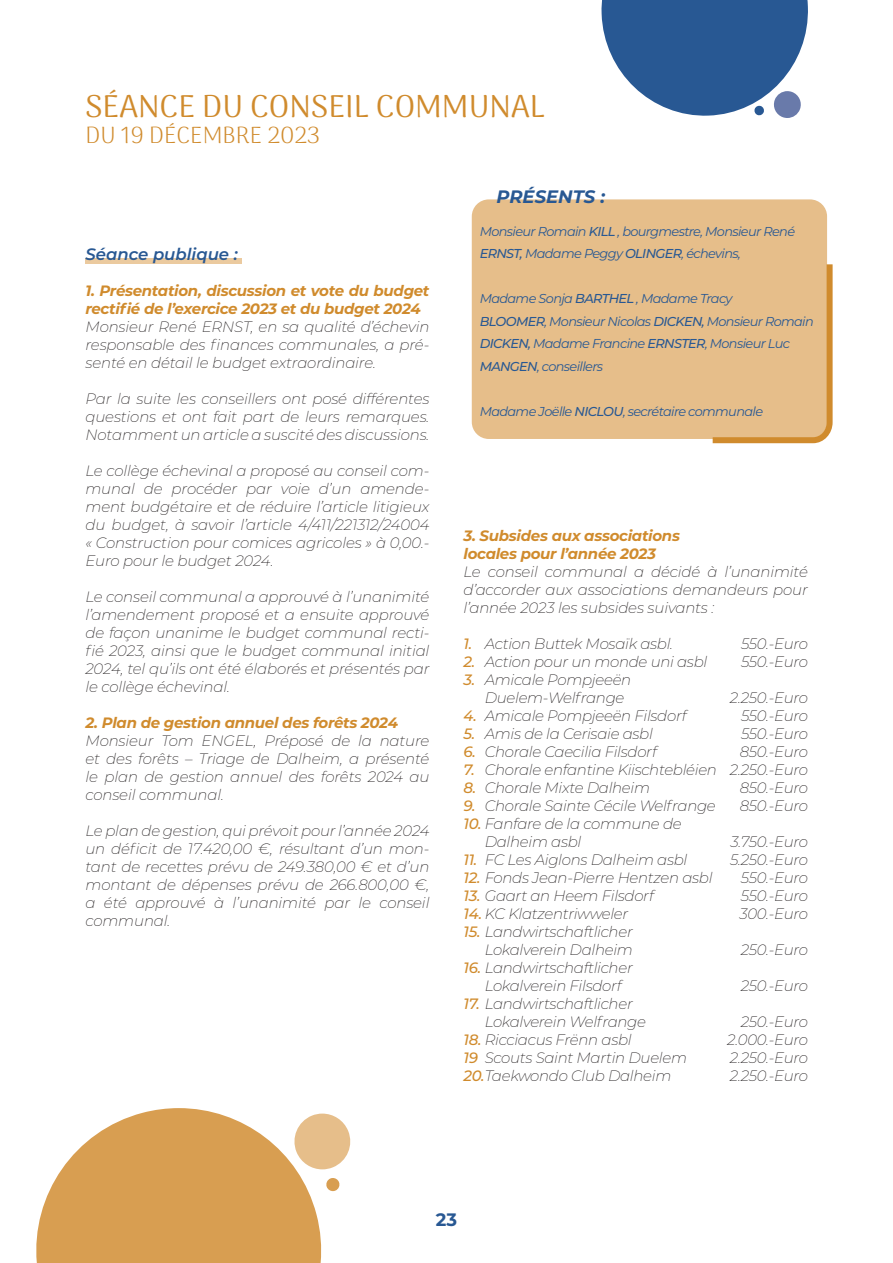
<style>
.page{position:relative;width:893px;height:1263px;background:#fff}
.page>*{position:absolute;margin:0;border:0;box-sizing:border-box;transform-origin:0 0}
.t1{font:31.5px "Arima Koshi";color:#d08b2d}
.t2{font:300 23.4px "Arima Koshi";color:#d08b2d}
.t3{font:italic 700 18px "Montserrat";color:#285893}
.t4{font:700 18px "Montserrat";color:#285893}
.t5{font:italic 600 16.5px "Montserrat";color:#285893}
.t6{font:italic 200 15px/18px "Montserrat";letter-spacing:-.02em;color:#231f20;text-align:justify}
.t7{font:italic 700 15px/18px "Montserrat";letter-spacing:-.02em;color:#d08b2d}
.t8{font:italic 12.9px/22.5px "Montserrat";letter-spacing:-.05em;color:#285893}
.s1{font-weight:500}
.s2{font-weight:500;color:#d08b2d}
</style>
<div class="page">
<div style="left:472px;top:199px;width:355px;height:240px;background:#e6be8a;border-radius:17px"></div>
<svg style="left:712px;top:264px;width:121px;height:180px"></svg>
<svg style="left:601px;top:0;width:207px;height:118px"></svg>
<div style="left:85px;top:259px;width:157px;height:5px;background:#ebca9f"></div>
<svg style="left:36px;top:1108px;width:315px;height:155px"></svg>
<h1 class="t1" style="left:85px;top:88px;width:461px">SÉANCE DU CONSEIL COMMUNAL</h1>
<h2 class="t2" style="left:85px;top:121px;width:236px">DU 19 DÉCEMBRE 2023</h2>
<p class="t5" style="left:85px;top:242px;width:154px">Séance publique :</p>
<p class="t7" style="left:85px;top:280px;width:345px">1. Présentation, discussion et vote du budget rectifié de l’exercice 2023 et du budget 2024</p>
<p class="t6" style="left:85px;top:317px;width:345px">Monsieur René ERNST, en sa qualité d’échevin responsable des finances communales, a pré&shy;senté en détail le budget extraordinaire.</p>
<p class="t6" style="left:85px;top:389px;width:345px">Par la suite les conseillers ont posé différentes questions et ont fait part de leurs remarques.<br>Notamment un article a suscité des discussions.</p>
<p class="t6" style="left:85px;top:461px;width:345px">Le collège échevinal a proposé au conseil com&shy;munal de procéder par voie d’un amende&shy;ment budgétaire et de réduire l’article litigieux du budget, à savoir l’article 4/411/221312/24004 « Construction pour comices agricoles » à 0,00.- Euro pour le budget 2024.</p>
<p class="t6" style="left:85px;top:587px;width:345px">Le conseil communal a approuvé à l’unanimité l’amendement proposé et a ensuite approuvé de façon unanime le budget communal recti&shy;fié 2023, ainsi que le budget communal initial 2024, tel qu’ils ont été élaborés et présentés par le collège échevinal.</p>
<p class="t7" style="left:85px;top:712px;width:314px">2. Plan de gestion annuel des forêts 2024</p>
<p class="t6" style="left:85px;top:731px;width:345px">Monsieur Tom ENGEL, Préposé de la nature et des forêts – Triage de Dalheim, a présenté le plan de gestion annuel des forêts 2024 au conseil communal.</p>
<p class="t6" style="left:85px;top:821px;width:346px">Le plan de gestion, qui prévoit pour l’année 2024 un déficit de 17.420,00 €, résultant d’un mon&shy;tant de recettes prévu de 249.380,00 € et d’un montant de dépenses prévu de 266.800,00 €, a été approuvé à l’unanimité par le conseil communal.</p>
<p class="t3" style="left:496px;top:183px;width:110px">PRÉSENTS :</p>
<p class="t8" style="left:480px;top:219px;width:317px">Monsieur Romain <span class="s1">KILL</span> , bourgmestre, Monsieur René<br><span class="s1">ERNST,</span> Madame Peggy <span class="s1">OLINGER</span>, échevins,</p>
<p class="t8" style="left:480px;top:287px;width:336px">Madame Sonja <span class="s1">BARTHEL</span> , Madame Tracy<br><span class="s1">BLOOMER</span>, Monsieur Nicolas <span class="s1">DICKEN,</span> Monsieur Romain <span class="s1">DICKEN,</span> Madame Francine <span class="s1">ERNSTER</span>, Monsieur Luc <span class="s1">MANGEN</span>, conseillers</p>
<p class="t8" style="left:480px;top:399px;width:285px">Madame Joëlle <span class="s1">NICLOU</span>, secrétaire communale</p>
<p class="t7" style="left:463px;top:526px;width:218px">3. Subsides aux associations locales pour l’année 2023</p>
<p class="t6" style="left:463px;top:562px;width:346px">Le conseil communal a décidé à l’unanimité d’accorder aux associations demandeurs pour l’année 2023 les subsides suivants :</p>
<p class="t6" style="left:463px;top:634px;width:211px"><span class="s2">1.</span> Action Buttek Mosaïk asbl.</p>
<p class="t6" style="left:741px;top:634px;width:68px">550.-Euro</p>
<p class="t6" style="left:463px;top:652px;width:245px"><span class="s2">2.</span> Action pour un monde uni asbl</p>
<p class="t6" style="left:741px;top:652px;width:68px">550.-Euro</p>
<p class="t6" style="left:485px;top:670px;width:148px;text-indent:-21px"><span class="s2">3.</span> Amicale Pompjeeën<br>Duelem-Welfrange</p>
<p class="t6" style="left:730px;top:688px;width:80px">2.250.-Euro</p>
<p class="t6" style="left:463px;top:706px;width:225px"><span class="s2">4.</span> Amicale Pompjeeën Filsdorf</p>
<p class="t6" style="left:741px;top:706px;width:68px">550.-Euro</p>
<p class="t6" style="left:463px;top:724px;width:191px"><span class="s2">5.</span> Amis de la Cerisaie asbl</p>
<p class="t6" style="left:741px;top:724px;width:68px">550.-Euro</p>
<p class="t6" style="left:463px;top:742px;width:195px"><span class="s2">6.</span> Chorale Caecilia Filsdorf</p>
<p class="t6" style="left:740px;top:742px;width:70px">850.-Euro</p>
<p class="t6" style="left:463px;top:760px;width:346px"><span class="s2">7.</span> Chorale enfantine Kiischtebléien 2.250.-Euro</p>
<p class="t6" style="left:463px;top:778px;width:188px"><span class="s2">8.</span> Chorale Mixte Dalheim</p>
<p class="t6" style="left:740px;top:778px;width:70px">850.-Euro</p>
<p class="t6" style="left:463px;top:796px;width:254px"><span class="s2">9.</span> Chorale Sainte Cécile Welfrange</p>
<p class="t6" style="left:740px;top:796px;width:70px">850.-Euro</p>
<p class="t6" style="left:485px;top:814px;width:198px;text-indent:-21px"><span class="s2">10.</span> Fanfare de la commune de<br>Dalheim asbl</p>
<p class="t6" style="left:730px;top:832px;width:79px">3.750.-Euro</p>
<p class="t6" style="left:463px;top:850px;width:225px"><span class="s2">11.</span> FC Les Aiglons Dalheim asbl</p>
<p class="t6" style="left:730px;top:850px;width:79px">5.250.-Euro</p>
<p class="t6" style="left:463px;top:868px;width:251px"><span class="s2">12.</span> Fonds Jean-Pierre Hentzen asbl</p>
<p class="t6" style="left:741px;top:868px;width:68px">550.-Euro</p>
<p class="t6" style="left:463px;top:886px;width:192px"><span class="s2">13.</span> Gaart an Heem Filsdorf</p>
<p class="t6" style="left:741px;top:886px;width:68px">550.-Euro</p>
<p class="t6" style="left:463px;top:904px;width:166px"><span class="s2">14.</span> KC Klatzentriwweler</p>
<p class="t6" style="left:739px;top:904px;width:70px">300.-Euro</p>
<p class="t6" style="left:463px;top:922px;width:171px;text-align:right"><span class="s2">15.</span> Landwirtschaftlicher<br>Lokalverein Dalheim</p>
<p class="t6" style="left:741px;top:940px;width:69px">250.-Euro</p>
<p class="t6" style="left:485px;top:958px;width:150px;text-indent:-21px"><span class="s2">16.</span> Landwirtschaftlicher<br>Lokalverein Filsdorf</p>
<p class="t6" style="left:485px;top:994px;width:163px;text-indent:-21px"><span class="s2">17.</span> Landwirtschaftlicher<br>Lokalverein Welfrange</p>
<p class="t6" style="left:741px;top:976px;width:69px">250.-Euro</p>
<p class="t6" style="left:741px;top:1012px;width:69px">250.-Euro</p>
<p class="t6" style="left:463px;top:1030px;width:170px"><span class="s2">18.</span> Ricciacus Frënn asbl</p>
<p class="t6" style="left:727px;top:1030px;width:82px">2.000.-Euro</p>
<p class="t6" style="left:463px;top:1048px;width:225px"><span class="s2">19</span> Scouts Saint Martin Duelem</p>
<p class="t6" style="left:730px;top:1048px;width:80px">2.250.-Euro</p>
<p class="t6" style="left:463px;top:1066px;width:209px"><span class="s2">20.</span> Taekwondo Club Dalheim</p>
<p class="t6" style="left:730px;top:1066px;width:80px">2.250.-Euro</p>
<p class="t4" style="left:436px;top:1207px;width:23px">23</p>
</div>
